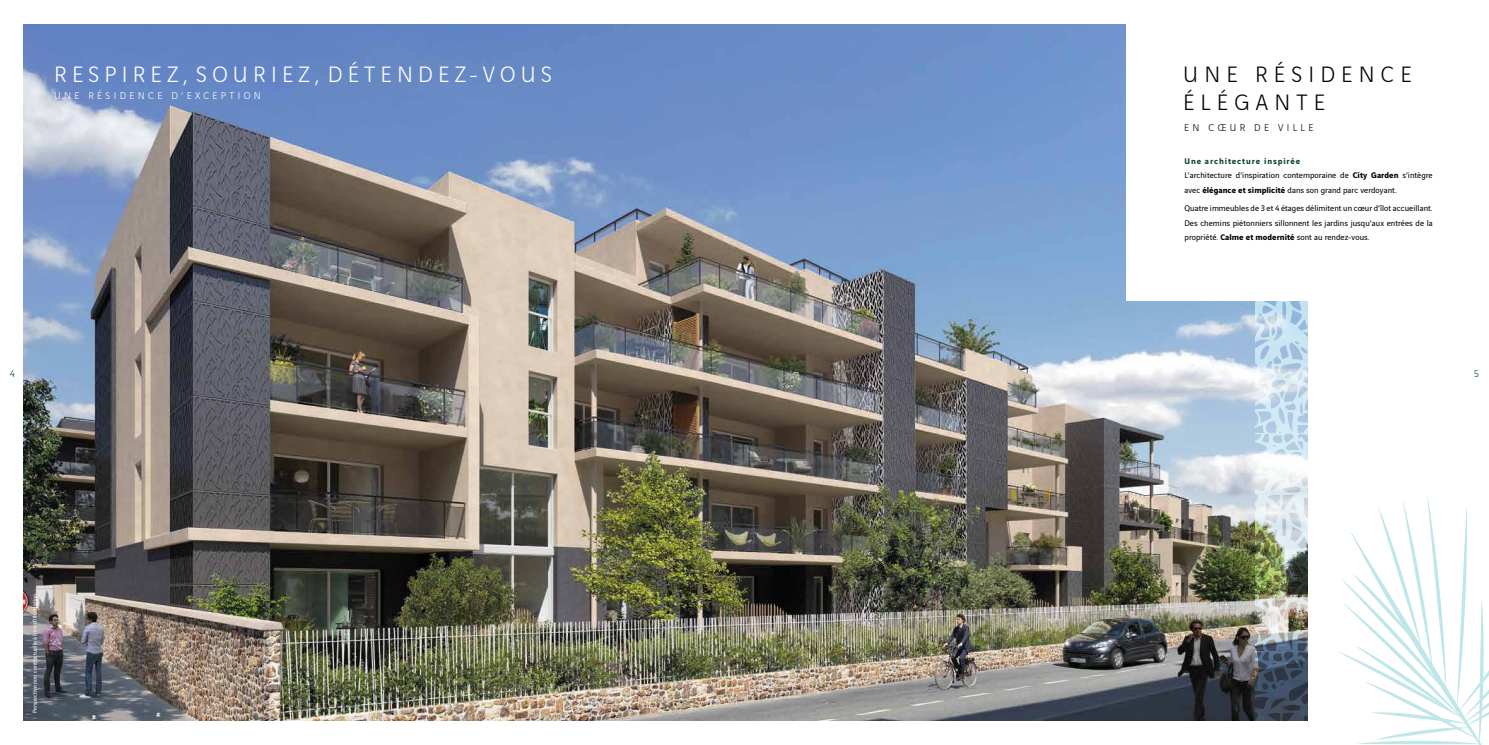
<style>
.page{position:relative;width:1489px;height:745px;background:#fff}
.page>*{position:absolute;margin:0;border:0;box-sizing:border-box;transform-origin:0 0}
.t1{font:300 23.8px "Vinci Sans";letter-spacing:.22em;color:#fff}
.t2{font:300 23.8px/28.5px "Vinci Sans";letter-spacing:.26em;color:#000}
.t3{font:300 10.5px "Vinci Sans";letter-spacing:.32em;color:#fff}
.t4{font:300 10.5px "Vinci Sans";letter-spacing:.32em;color:#000}
.t5{font:300 10.5px "Vinci Sans";color:#004e52}
.t6{font:8.75px/14px "Vinci Sans";letter-spacing:.005em;color:#000}
.t7{font:6.12px "Vinci Sans";color:#fff}
.s1{font-weight:700;color:#104531}
.s2{font-weight:700}
</style>
<div class="page">
<img style="left:23px;top:24px;width:1465px;height:720px">
<h1 class="t1" style="left:54px;top:56px;width:499px">RESPIREZ, SOURIEZ, DÉTENDEZ-VOUS</h1>
<p class="t3" style="left:54px;top:88px;width:208px">UNE RÉSIDENCE D’EXCEPTION</p>
<h1 class="t2" style="left:1183px;top:57px;width:230px">UNE RÉSIDENCE<br>ÉLÉGANTE</h1>
<p class="t4" style="left:1184px;top:119px;width:131px">EN CŒUR DE VILLE</p>
<p class="t6" style="left:1184px;top:154px;width:250px"><span class="s1">Une architecture inspirée<br></span>L’architecture d’inspiration contemporaine de <span class="s2">City Garden</span> s’intègre avec <span class="s2">élégance et simplicité</span> dans son grand parc verdoyant.</p>
<p class="t6" style="left:1184px;top:201px;width:250px;text-align:justify">Quatre immeubles de 3 et 4 étages délimitent un cœur d’îlot accueillant.<br>Des chemins piétonniers sillonnent les jardins jusqu’aux entrées de la propriété. <span class="s2">Calme et modernité</span> sont au rendez-vous.</p>
<p class="t5" style="left:10px;top:365px;width:7px">4</p>
<p class="t5" style="left:1473px;top:365px;width:7px">5</p>
<p class="t7" style="left:30px;top:712px;width:121px;rotate:-90deg">Perspective non contractuelle à titre d’illustration</p>
</div>
